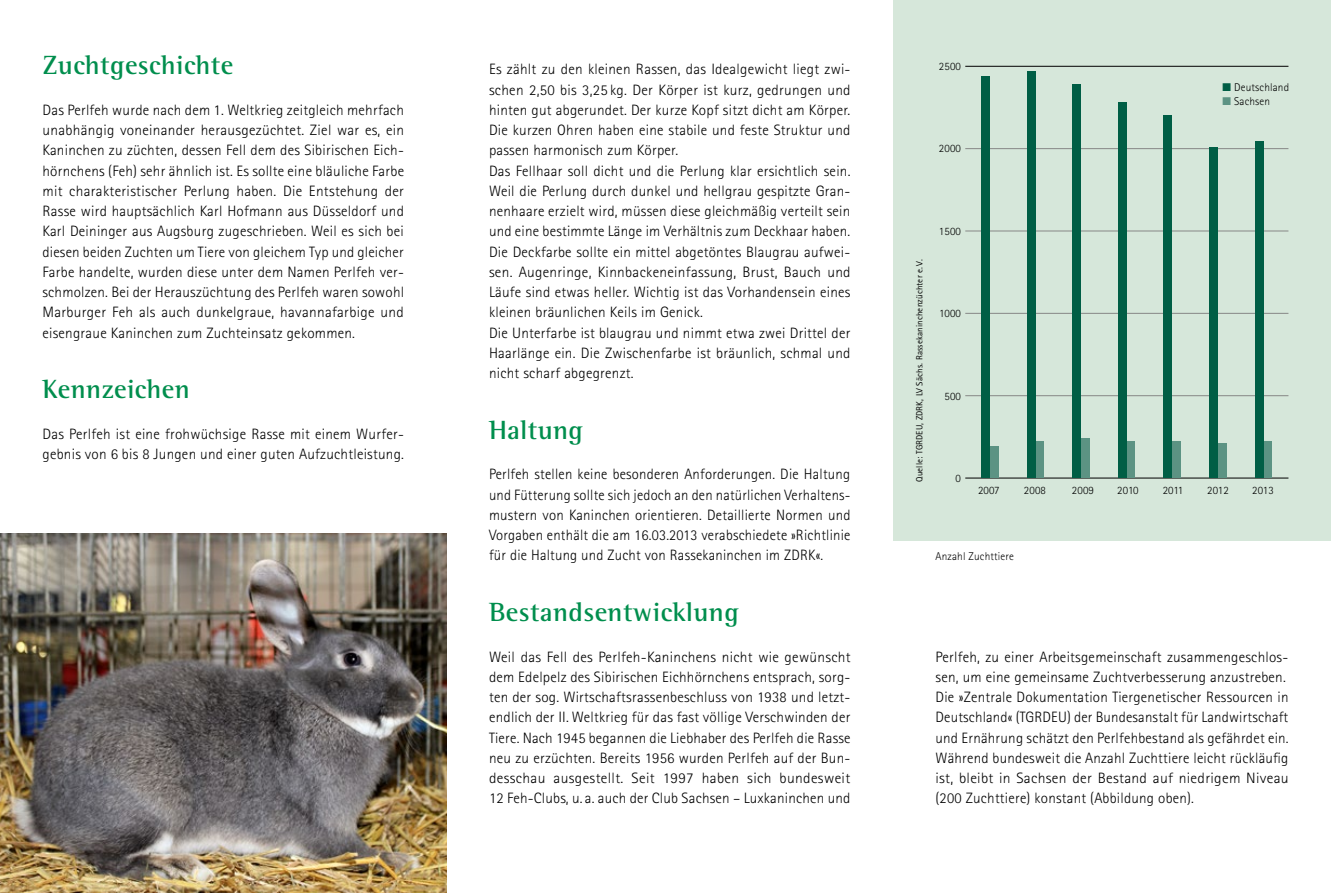
<style>
.page{position:relative;width:1331px;height:893px;background:#fff}
.page>*{position:absolute;margin:0;border:0;box-sizing:border-box;transform-origin:0 0}
.t1{font:700 27px "Rotis Semi Serif";letter-spacing:.015em;color:#008e4d}
.P-Fließtext{font:300 15px/20.2px "Rotis Sans Serif";letter-spacing:.015em;color:#000;text-align:justify}
.TD-Tabellentext{font:300 11.25px "Rotis Sans Serif";letter-spacing:.015em;color:#000}
.Caption-BU{font:300 11.25px "Rotis Sans Serif";letter-spacing:.015em;color:#000}
.Note-Anmerkung{font:9px "Rotis Sans Serif";letter-spacing:.015em;color:#000}
</style>
<div class="page">
<img style="left:0;top:534px;width:446px;height:359px">
<div style="left:893px;top:0;width:438px;height:540px;background:#d6e7da"></div>
<hr style="left:965px;top:66px;width:323px;height:1px;background:#000">
<hr style="left:965px;top:148px;width:323px;height:1px;background:#878786">
<hr style="left:965px;top:231px;width:323px;height:1px;background:#878786">
<hr style="left:965px;top:313px;width:323px;height:1px;background:#878786">
<hr style="left:965px;top:395px;width:323px;height:1px;background:#878786">
<hr style="left:965px;top:478px;width:323px;height:1px;background:#000">
<div style="left:990px;top:446px;width:8px;height:32px;background:#5c9383"></div>
<div style="left:981px;top:77px;width:9px;height:401px;background:#005e45"></div>
<div style="left:1035px;top:441px;width:9px;height:37px;background:#5c9383"></div>
<div style="left:1027px;top:71px;width:8px;height:407px;background:#005e45"></div>
<div style="left:1081px;top:438px;width:8px;height:40px;background:#5c9383"></div>
<div style="left:1072px;top:84px;width:9px;height:394px;background:#005e45"></div>
<div style="left:1127px;top:441px;width:8px;height:37px;background:#5c9383"></div>
<div style="left:1118px;top:102px;width:9px;height:376px;background:#005e45"></div>
<div style="left:1172px;top:441px;width:9px;height:37px;background:#5c9383"></div>
<div style="left:1164px;top:116px;width:8px;height:362px;background:#005e45"></div>
<div style="left:1218px;top:443px;width:8px;height:35px;background:#5c9383"></div>
<div style="left:1209px;top:147px;width:9px;height:331px;background:#005e45"></div>
<div style="left:1263px;top:441px;width:9px;height:37px;background:#5c9383"></div>
<div style="left:1255px;top:141px;width:8px;height:337px;background:#005e45"></div>
<h1 class="t1" style="left:43px;top:49px;width:192px">Zuchtgeschichte</h1>
<p class="P-Fließtext" style="left:43px;top:100px;width:363px">Das Perlfeh wurde nach dem 1. Weltkrieg zeitgleich mehrfach unabhängig voneinander herausgezüchtet. Ziel war es, ein Kaninchen zu züchten, dessen Fell dem des Sibirischen Eich&shy;hörnchens (Feh) sehr ähnlich ist. Es sollte eine bläuliche Farbe mit charakteristischer Perlung haben. Die Entstehung der Rasse wird hauptsächlich Karl Hofmann aus Düsseldorf und Karl Deininger aus Augsburg zugeschrieben. Weil es sich bei diesen beiden Zuchten um Tiere von gleichem Typ und gleicher Farbe handelte, wurden diese unter dem Namen Perlfeh ver&shy;schmolzen. Bei der Herauszüchtung des Perlfeh waren sowohl Marburger Feh als auch dunkelgraue, havannafarbige und eisengraue Kaninchen zum Zuchteinsatz gekommen.</p>
<h1 class="t1" style="left:43px;top:373px;width:149px">Kennzeichen</h1>
<p class="P-Fließtext" style="left:43px;top:424px;width:363px">Das Perlfeh ist eine frohwüchsige Rasse mit einem Wurfer&shy;gebnis von 6 bis 8 Jungen und einer guten Aufzuchtleistung.</p>
<p class="TD-Tabellentext" style="left:939px;top:60px;width:24px">2500</p>
<p class="P-Fließtext" style="left:489px;top:59px;width:363px">Es zählt zu den kleinen Rassen, das Idealgewicht liegt zwi&shy;schen 2,50 bis 3,25 kg. Der Körper ist kurz, gedrungen und hinten gut abgerundet. Der kurze Kopf sitzt dicht am Körper.<br>Die kurzen Ohren haben eine stabile und feste Struktur und passen harmonisch zum Körper.</p>
<p class="P-Fließtext" style="left:489px;top:160px;width:363px">Das Fellhaar soll dicht und die Perlung klar ersichtlich sein.<br>Weil die Perlung durch dunkel und hellgrau gespitzte Gran&shy;nenhaare erzielt wird, müssen diese gleichmäßig verteilt sein und eine bestimmte Länge im Verhältnis zum Deckhaar haben.<br>Die Deckfarbe sollte ein mittel abgetöntes Blaugrau aufwei&shy;sen. Augenringe, Kinnbackeneinfassung, Brust, Bauch und Läufe sind etwas heller. Wichtig ist das Vorhandensein eines kleinen bräunlichen Keils im Genick.</p>
<p class="P-Fließtext" style="left:489px;top:322px;width:363px">Die Unterfarbe ist blaugrau und nimmt etwa zwei Drittel der Haarlänge ein. Die Zwischenfarbe ist bräunlich, schmal und nicht scharf abgegrenzt.</p>
<h1 class="t1" style="left:489px;top:414px;width:96px">Haltung</h1>
<p class="P-Fließtext" style="left:489px;top:464px;width:363px">Perlfeh stellen keine besonderen Anforderungen. Die Haltung und Fütterung sollte sich jedoch an den natürlichen Verhaltens&shy;mustern von Kaninchen orientieren. Detaillierte Normen und Vorgaben enthält die am 16.03.2013 verabschiedete »Richtlinie für die Haltung und Zucht von Rassekaninchen im ZDRK«.</p>
<h1 class="t1" style="left:489px;top:596px;width:251px">Bestandsentwicklung</h1>
<p class="P-Fließtext" style="left:489px;top:646px;width:363px">Weil das Fell des Perlfeh-Kaninchens nicht wie gewünscht dem Edelpelz des Sibirischen Eichhörnchens entsprach, sorg&shy;ten der sog. Wirtschaftsrassenbeschluss von 1938 und letzt&shy;endlich der II. Weltkrieg für das fast völlige Verschwinden der Tiere. Nach 1945 begannen die Liebhaber des Perlfeh die Rasse neu zu erzüchten. Bereits 1956 wurden Perlfeh auf der Bun&shy;desschau ausgestellt. Seit 1997 haben sich bundesweit 12 Feh-Clubs, u. a. auch der Club Sachsen – Luxkaninchen und</p>
<p class="P-Fließtext" style="left:935px;top:646px;width:354px">Perlfeh, zu einer Arbeitsgemeinschaft zusammengeschlos&shy;sen, um eine gemeinsame Zuchtverbesserung anzustreben.</p>
<p class="TD-Tabellentext" style="left:1234px;top:81px;width:57px">Deutschland</p>
<p class="TD-Tabellentext" style="left:1234px;top:95px;width:37px">Sachsen</p>
<p class="TD-Tabellentext" style="left:939px;top:142px;width:24px">2000</p>
<p class="TD-Tabellentext" style="left:939px;top:225px;width:24px">1500</p>
<p class="Note-Anmerkung" style="left:914px;top:482px;width:224px;rotate:-90deg">Quelle: TGRDEU, ZDRK, LV Sächs. Rassekaninchenzüchter e. V.</p>
<p class="TD-Tabellentext" style="left:939px;top:307px;width:23px">1000</p>
<p class="TD-Tabellentext" style="left:944px;top:390px;width:18px">500</p>
<p class="TD-Tabellentext" style="left:956px;top:472px;width:7px">0</p>
<p class="TD-Tabellentext" style="left:978px;top:484px;width:23px">2007</p>
<p class="TD-Tabellentext" style="left:1024px;top:484px;width:24px">2008</p>
<p class="TD-Tabellentext" style="left:1072px;top:484px;width:24px">2009</p>
<p class="TD-Tabellentext" style="left:1117px;top:484px;width:23px">2010</p>
<p class="TD-Tabellentext" style="left:1163px;top:484px;width:22px">2011</p>
<p class="TD-Tabellentext" style="left:1207px;top:484px;width:23px">2012</p>
<p class="TD-Tabellentext" style="left:1252px;top:484px;width:23px">2013</p>
<p class="Caption-BU" style="left:935px;top:550px;width:80px">Anzahl Zuchttiere</p>
<p class="P-Fließtext" style="left:935px;top:687px;width:355px">Die »Zentrale Dokumentation Tiergenetischer Ressourcen in Deutschland« (TGRDEU) der Bundesanstalt für Landwirtschaft und Ernährung schätzt den Perlfehbestand als gefährdet ein.<br>Während bundesweit die Anzahl Zuchttiere leicht rückläufig ist, bleibt in Sachsen der Bestand auf niedrigem Niveau (200 Zuchttiere) konstant (Abbildung oben).</p>
</div>
